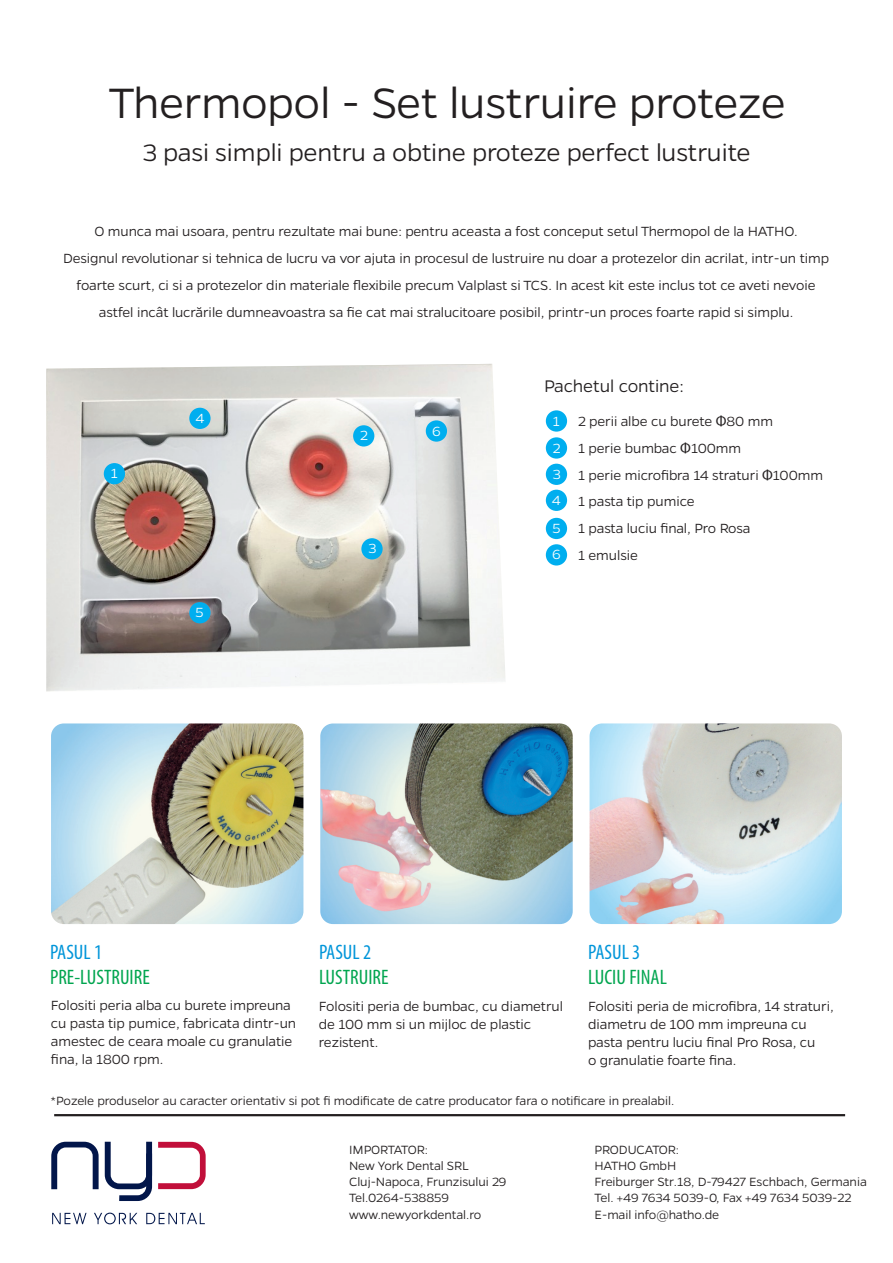
<style>
.page{position:relative;width:893px;height:1263px;background:#fff}
.page>*{position:absolute;margin:0;border:0;box-sizing:border-box;transform-origin:0 0}
.t1{font:300 48px "Gentona";letter-spacing:-.01em;color:#231f20}
.t2{font:300 27px "Gentona";letter-spacing:-.01em;color:#231f20}
.t3{font:condensed 21px "Myriad Pro";color:#00a54f}
.t4{font:condensed 21px "Myriad Pro";color:#0095d9}
.t5{font:300 19.05px "Gentona";letter-spacing:-.01em;color:#231f20}
.t6{font:300 15px/18px "Gentona";letter-spacing:-.01em;color:#231f20}
.t7{font:300 15px/26.5px "Gentona";color:#fff}
.t8{font:300 13.5px/16.2px "Gentona";letter-spacing:-.01em;color:#231f20}
.s1{font-family:"Myriad Pro";font-weight:400}
</style>
<div class="page">
<img style="left:46px;top:364px;width:459px;height:328px">
<img style="left:51px;top:723px;width:252px;height:201px">
<img style="left:320px;top:723px;width:253px;height:201px">
<img style="left:589px;top:723px;width:253px;height:201px">
<hr style="left:54px;top:1114px;width:791px;height:2px;background:#231f20">
<div style="left:546px;top:410px;width:21px;height:22px;background:#00aeef;border-radius:50%"></div>
<div style="left:104px;top:463px;width:21px;height:21px;background:#00aeef;border-radius:50%"></div>
<div style="left:546px;top:437px;width:21px;height:22px;background:#00aeef;border-radius:50%"></div>
<div style="left:353px;top:425px;width:21px;height:21px;background:#00aeef;border-radius:50%"></div>
<div style="left:546px;top:464px;width:21px;height:21px;background:#00aeef;border-radius:50%"></div>
<div style="left:361px;top:538px;width:22px;height:21px;background:#00aeef;border-radius:50%"></div>
<div style="left:546px;top:490px;width:21px;height:21px;background:#00aeef;border-radius:50%"></div>
<div style="left:189px;top:602px;width:22px;height:21px;background:#00aeef;border-radius:50%"></div>
<div style="left:189px;top:408px;width:22px;height:21px;background:#00aeef;border-radius:50%"></div>
<div style="left:546px;top:518px;width:21px;height:21px;background:#00aeef;border-radius:50%"></div>
<div style="left:546px;top:544px;width:21px;height:21px;background:#00aeef;border-radius:50%"></div>
<div style="left:426px;top:420px;width:21px;height:22px;background:#00aeef;border-radius:50%"></div>
<svg style="left:158px;top:1142px;width:48px;height:47px"></svg>
<svg style="left:51px;top:1142px;width:48px;height:47px"></svg>
<svg style="left:105px;top:1142px;width:47px;height:59px"></svg>
<svg style="left:52px;top:1212px;width:153px;height:12px"></svg>
<h1 class="t1" style="left:109px;top:82px;width:679px">Thermopol - Set lustruire proteze</h1>
<h2 class="t2" style="left:143px;top:141px;width:609px">3 pasi simpli pentru a obtine proteze perfect lustruite</h2>
<p class="t6" style="left:63px;top:219px;width:767px;line-height:27px;text-align:center">O munca mai usoara, pentru rezultate mai bune: pentru aceasta a fost conceput setul Thermopol de la HATHO.<br>Designul revolutionar si tehnica de lucru va vor ajuta in procesul de lustruire nu doar a protezelor din acrilat, intr-un timp foarte scurt, ci si a protezelor din materiale flexibile precum Valplast si TCS. In acest kit este inclus tot ce aveti nevoie astfel incât lucrările dumneavoastra sa fie cat mai stralucitoare posibil, printr-un proces foarte rapid si simplu.</p>
<p class="t7" style="left:111px;top:461px;width:9px">1</p>
<p class="t7" style="left:195px;top:406px;width:10px">4</p>
<p class="t7" style="left:195px;top:600px;width:10px">5</p>
<p class="t7" style="left:360px;top:423px;width:9px">2</p>
<p class="t7" style="left:368px;top:536px;width:9px">3</p>
<p class="t7" style="left:432px;top:418px;width:10px">6</p>
<p class="t5" style="left:544px;top:378px;width:141px">Pachetul contine:</p>
<p class="t7" style="left:553px;top:408px;width:9px">1</p>
<p class="t6" style="left:578px;top:409px;width:247px;line-height:26.7px">2 perii albe cu burete <span class="s1">Φ</span>80 mm<br>1 perie bumbac <span class="s1">Φ</span>100mm<br>1 perie microfibra 14 straturi <span class="s1">Φ</span>100mm<br>1 pasta tip pumice<br>1 pasta luciu final, Pro Rosa<br>1 emulsie</p>
<p class="t7" style="left:553px;top:435px;width:9px">2</p>
<p class="t7" style="left:553px;top:462px;width:9px">3</p>
<p class="t7" style="left:552px;top:488px;width:10px">4</p>
<p class="t7" style="left:552px;top:516px;width:10px">5<br>6</p>
<h3 class="t4" style="left:50px;top:943px;width:54px">PASUL 1</h3>
<h3 class="t3" style="left:50px;top:968px;width:101px">PRE-LUSTRUIRE</h3>
<h3 class="t4" style="left:319px;top:943px;width:54px">PASUL 2</h3>
<h3 class="t3" style="left:319px;top:968px;width:71px">LUSTRUIRE</h3>
<h3 class="t4" style="left:588px;top:943px;width:54px">PASUL 3</h3>
<h3 class="t3" style="left:588px;top:968px;width:80px">LUCIU FINAL</h3>
<p class="t6" style="left:51px;top:997px;width:247px">Folositi peria alba cu burete impreuna cu pasta tip pumice, fabricata dintr-un amestec de ceara moale cu granulatie fina, la 1800 rpm.</p>
<p class="t6" style="left:319px;top:998px;width:246px">Folositi peria de bumbac, cu diametrul de 100 mm si un mijloc de plastic rezistent.</p>
<p class="t6" style="left:588px;top:998px;width:247px">Folositi peria de microfibra, 14 straturi, diametru de 100 mm impreuna cu pasta pentru luciu final Pro Rosa, cu<br>o granulatie foarte fina.</p>
<p class="t8" style="left:51px;top:1093px;width:625px">*Pozele produselor au caracter orientativ si pot fi modificate de catre producator fara o notificare in prealabil.</p>
<p class="t8" style="left:349px;top:1142px;width:159px">IMPORTATOR:<br>New York Dental SRL<br>Cluj-Napoca, Frunzisului 29<br>Tel.0264-538859 www.newyorkdental.ro</p>
<p class="t8" style="left:594px;top:1142px;width:274px">PRODUCATOR:<br>HATHO GmbH<br>Freiburger Str.18, D-79427 Eschbach, Germania<br>Tel. +49 7634 5039-0, Fax +49 7634 5039-22<br>E-mail info@hatho.de</p>
</div>
